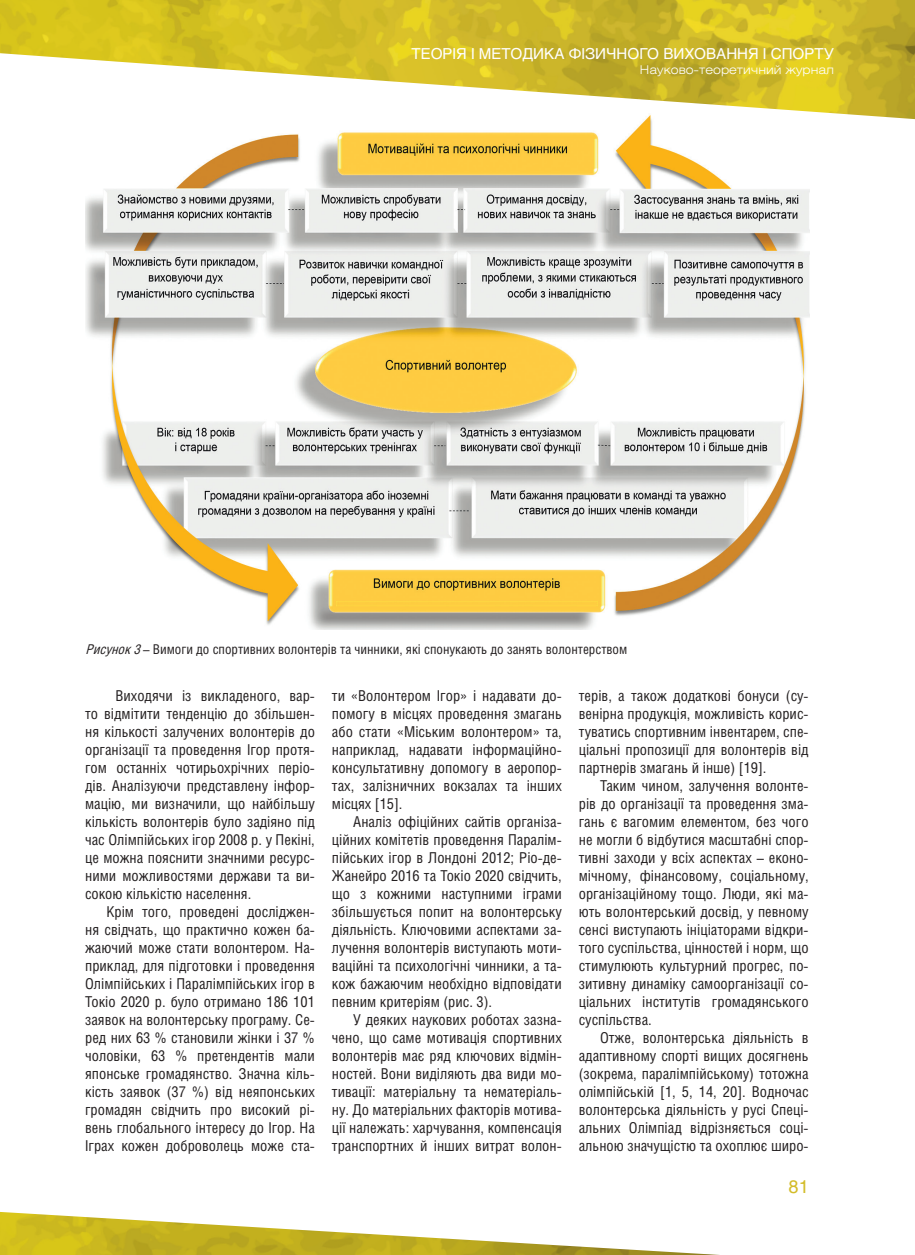
<style>
.page{position:relative;width:915px;height:1255px;background:#fff}
.page>*{position:absolute;margin:0;border:0;box-sizing:border-box;transform-origin:0 0}
.t1{font:18px "Helios C";color:#d3bc29}
.t2{font:15px/18px "Helios Cond C";color:#231f20;text-align:justify}
.t3{font:15px "Helios C";color:#fff}
.t4{font:13.5px "Helios Cond C";color:#231f20}
.t5{font:12px "Helios Ext Light C";color:#fff}
.s1{font-style:italic}
</style>
<div class="page">
<img style="left:0;top:0;width:914px;height:119px">
<img style="left:0;top:1211px;width:703px;height:43px">
<img style="left:85px;top:114px;width:723px;height:515px">
<p class="t3" style="left:411px;top:44px;width:424px">Теорія і методика фізичного виховання і спорту</p>
<p class="t5" style="left:639px;top:62px;width:196px">Науково-теоретичний журнал</p>
<p class="t4" style="left:85px;top:641px;width:543px"><span class="s1">Рисунок3</span>– Вимоги до спортивних волонтерів та чинники, які спонукають до занять волонтерством</p>
<p class="t2" style="left:85px;top:686px;width:231px;text-indent:30px">Виходячи із викладеного, вар&shy;то відмітити тенденцію до збільшен&shy;ня кількості залучених волонтерів до організації та проведення Ігор протя&shy;гом останніх чотирьохрічних періо&shy;дів. Аналізуючи представлену інфор&shy;мацію, ми визначили, що найбільшу кількість волонтерів було задіяно під час Олімпійських ігор 2008 р. у Пекіні, це можна пояснити значними ресурс&shy;ними можливостями держави та ви&shy;сокою кількістю населення.</p>
<p class="t2" style="left:85px;top:902px;width:231px;text-indent:21px">Крім того, проведені досліджен&shy;ня свідчать, що практично кожен ба&shy;жаючий може стати волонтером. На&shy;приклад, для підготовки і проведення Олімпійських і Паралімпійських ігор в Токіо 2020 р. було отримано 186 101 заявок на волонтерську програму. Се&shy;ред них 63 % становили жінки і 37 % чоловіки, 63 % претендентів мали японське громадянство. Значна кіль&shy;кість заявок (37 %) від неяпонських громадян свідчить про високий рі&shy;вень глобального інтересу до Ігор. На Іграх кожен доброволець може ста-</p>
<p class="t2" style="left:332px;top:686px;width:231px">ти «Волонтером Ігор» і надавати до&shy;помогу в місцях проведення змагань або стати «Міським волонтером» та, наприклад, надавати інформаційно&shy;консультативну допомогу в аеропор&shy;тах, залізничних вокзалах та інших місцях [15].</p>
<p class="t2" style="left:332px;top:812px;width:231px;text-indent:21px">Аналіз офіційних сайтів організа&shy;ційних комітетів проведення Паралім&shy;пійських ігор в Лондоні 2012; Ріо-де-Жанейро 2016 та Токіо 2020 свідчить, що з кожними наступними іграми збільшується попит на волонтерську діяльність. Ключовими аспектами за&shy;лучення волонтерів виступають моти&shy;ваційні та психологічні чинники, а та&shy;кож бажаючим необхідно відповідати певним критеріям (рис. 3).</p>
<p class="t2" style="left:332px;top:1010px;width:231px;text-indent:21px">У деяких наукових роботах зазна&shy;чено, що саме мотивація спортивних волонтерів має ряд ключових відмін&shy;ностей. Вони виділяють два види мо&shy;тивації: матеріальну та нематеріаль&shy;ну. До матеріальних факторів мотива&shy;ції належать: харчування, компенсація транспортних й інших витрат волон-</p>
<p class="t2" style="left:578px;top:686px;width:231px">терів, а також додаткові бонуси (су&shy;венірна продукція, можливість корис&shy;туватись спортивним інвентарем, спе&shy;ціальні пропозиції для волонтерів від партнерів змагань й інше) [19].</p>
<p class="t2" style="left:578px;top:776px;width:231px;text-indent:21px">Таким чином, залучення волонте&shy;рів до організації та проведення зма&shy;гань є вагомим елементом, без чого не могли б відбутися масштабні спор&shy;тивні заходи у всіх аспектах – еконо&shy;мічному, фінансовому, соціальному, організаційному тощо. Люди, які ма&shy;ють волонтерський досвід, у певному сенсі виступають ініціаторами відкри&shy;того суспільства, цінностей і норм, що стимулюють культурний прогрес, по&shy;зитивну динаміку самоорганізації со&shy;ціальних інститутів громадянського суспільства.</p>
<p class="t2" style="left:578px;top:1028px;width:231px;text-indent:21px">Отже, волонтерська діяльність в адаптивному спорті вищих досягнень (зокрема, паралімпійському) тотожна олімпійській [1, 5, 14, 20]. Водночас волонтерська діяльність у русі Спеці&shy;альних Олімпіад відрізняється соці&shy;альною значущістю та охоплює широ-</p>
<p class="t1" style="left:788px;top:1175px;width:22px">81</p>
</div>
